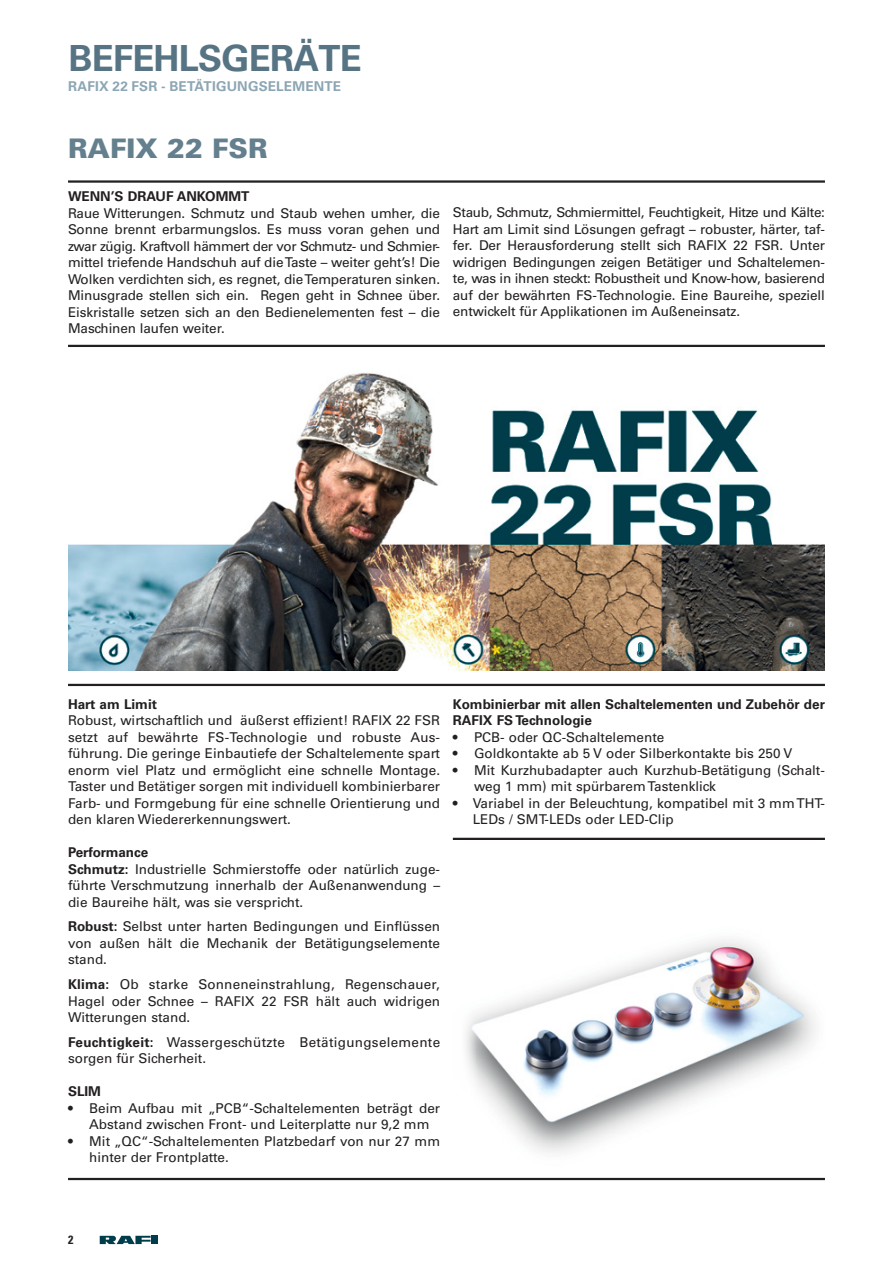
<style>
.page{position:relative;width:893px;height:1263px;background:#fff}
.page>*{position:absolute;margin:0;border:0;box-sizing:border-box;transform-origin:0 0}
.t1{font:700 36px "Univers";letter-spacing:-.02em;color:#567483}
.t2{font:900 27px "Univers";color:#647f8d}
.t3{font:13.5px/16.5px "Univers LT Std";color:#231f20;text-align:justify}
.t4{font:700 13.5px/16.5px "Univers LT Std";color:#231f20}
.t5{font:13.5px/16.5px "Univers LT Std";letter-spacing:.02em;color:#231f20}
.t6{font:700 13.5px "Univers LT Std";letter-spacing:.015em;color:#8ca6b4}
.t7{font:700 condensed 12px "Univers LT Std";color:#231f20}
.s1{font-weight:700}
</style>
<div class="page">
<img style="left:466px;top:939px;width:350px;height:214px">
<svg style="left:100px;top:1236px;width:51px;height:8px"></svg>
<div style="left:152px;top:1236px;width:6px;height:8px;background:#003d4a"></div>
<hr style="left:68px;top:180px;width:757px;height:3px;background:#231f20">
<hr style="left:68px;top:345px;width:757px;height:2px;background:#231f20">
<hr style="left:68px;top:684px;width:757px;height:2px;background:#231f20">
<hr style="left:68px;top:1178px;width:757px;height:2px;background:#231f20">
<hr style="left:453px;top:838px;width:372px;height:2px;background:#231f20">
<img style="left:68px;top:373px;width:757px;height:297px">
<h1 class="t1" style="left:68px;top:37px;width:295px">BEFEHLSGERÄTE</h1>
<p class="t6" style="left:68px;top:78px;width:275px">RAFIX 22 FSR - BETÄTIGUNGSELEMENTE</p>
<h2 class="t2" style="left:68px;top:131px;width:201px">RAFIX 22 FSR</h2>
<p class="t4" style="left:68px;top:188px;width:183px">WENN’S DRAUF ANKOMMT</p>
<p class="t3" style="left:68px;top:205px;width:374px">Raue Witterungen. Schmutz und Staub wehen umher, die Sonne brennt erbarmungslos. Es muss voran gehen und zwar zügig. Kraftvoll hämmert der vor Schmutz- und Schmier&shy;mittel triefende Handschuh auf die Taste – weiter geht’s! Die Wolken verdichten sich, es regnet, die Temperaturen sinken.<br>Minusgrade stellen sich ein. Regen geht in Schnee über.<br>Eiskristalle setzen sich an den Bedienelementen fest – die Maschinen laufen weiter.</p>
<p class="t3" style="left:453px;top:204px;width:374px">Staub, Schmutz, Schmiermittel, Feuchtigkeit, Hitze und Kälte:<br>Hart am Limit sind Lösungen gefragt – robuster, härter, taf&shy;fer. Der Herausforderung stellt sich RAFIX 22 FSR. Unter widrigen Bedingungen zeigen Betätiger und Schaltelemen&shy;te, was in ihnen steckt: Robustheit und Know-how, basierend auf der bewährten FS-Technologie. Eine Baureihe, speziell entwickelt für Applikationen im Außeneinsatz.</p>
<p class="t4" style="left:68px;top:696px;width:91px">Hart am Limit</p>
<p class="t3" style="left:68px;top:712px;width:374px">Robust, wirtschaftlich und äußerst effizient! RAFIX 22 FSR setzt auf bewährte FS-Technologie und robuste Aus&shy;führung. Die geringe Einbautiefe der Schaltelemente spart enorm viel Platz und ermöglicht eine schnelle Montage.<br>Taster und Betätiger sorgen mit individuell kombinierbarer Farb- und Formgebung für eine schnelle Orientierung und den klaren Wiedererkennungswert.</p>
<p class="t3" style="left:68px;top:844px;width:374px;text-align:left"><span class="s1">Performance<br>Schmutz:</span> Industrielle Schmierstoffe oder natürlich zuge&shy;führte Verschmutzung innerhalb der Außenanwendung – die Baureihe hält, was sie verspricht.</p>
<p class="t3" style="left:68px;top:918px;width:374px"><span class="s1">Robust:</span> Selbst unter harten Bedingungen und Einflüssen von außen hält die Mechanik der Betätigungselemente stand.</p>
<p class="t3" style="left:68px;top:976px;width:374px"><span class="s1">Klima:</span> Ob starke Sonneneinstrahlung, Regenschauer, Hagel oder Schnee – RAFIX 22 FSR hält auch widrigen Witterungen stand.</p>
<p class="t5" style="left:68px;top:1034px;width:374px"><span class="s1">Feuchtigkeit:</span> Wassergeschützte Betätigungselemente sorgen für Sicherheit.</p>
<p class="t4" style="left:68px;top:1083px;width:35px">SLIM</p>
<p class="t3" style="left:89px;top:1100px;width:352px;text-indent:-21px">• Beim Aufbau mit „PCB“-Schaltelementen beträgt der<br>Abstand zwischen Front- und Leiterplatte nur 9,2 mm</p>
<p class="t3" style="left:89px;top:1133px;width:352px;text-indent:-21px">• Mit „QC“-Schaltelementen Platzbedarf von nur 27 mm hinter der Frontplatte.</p>
<p class="t4" style="left:453px;top:696px;width:374px">Kombinierbar mit allen Schaltelementen und Zubehör der<br>RAFIX FS Technologie</p>
<p class="t3" style="left:453px;top:729px;width:213px">• PCB- oder QC-Schaltelemente</p>
<p class="t3" style="left:453px;top:745px;width:341px">• Goldkontakte ab 5 V oder Silberkontakte bis 250 V</p>
<p class="t3" style="left:474px;top:762px;width:352px;text-indent:-21px">• Mit Kurzhubadapter auch Kurzhub-Betätigung (Schalt&shy;weg 1 mm) mit spürbarem Tastenklick</p>
<p class="t3" style="left:473px;top:795px;width:354px;text-indent:-20px">• Variabel in der Beleuchtung, kompatibel mit 3 mm THT-<br>LEDs / SMT-LEDs oder LED-Clip</p>
<p class="t7" style="left:68px;top:1232px;width:7px">2</p>
</div>
